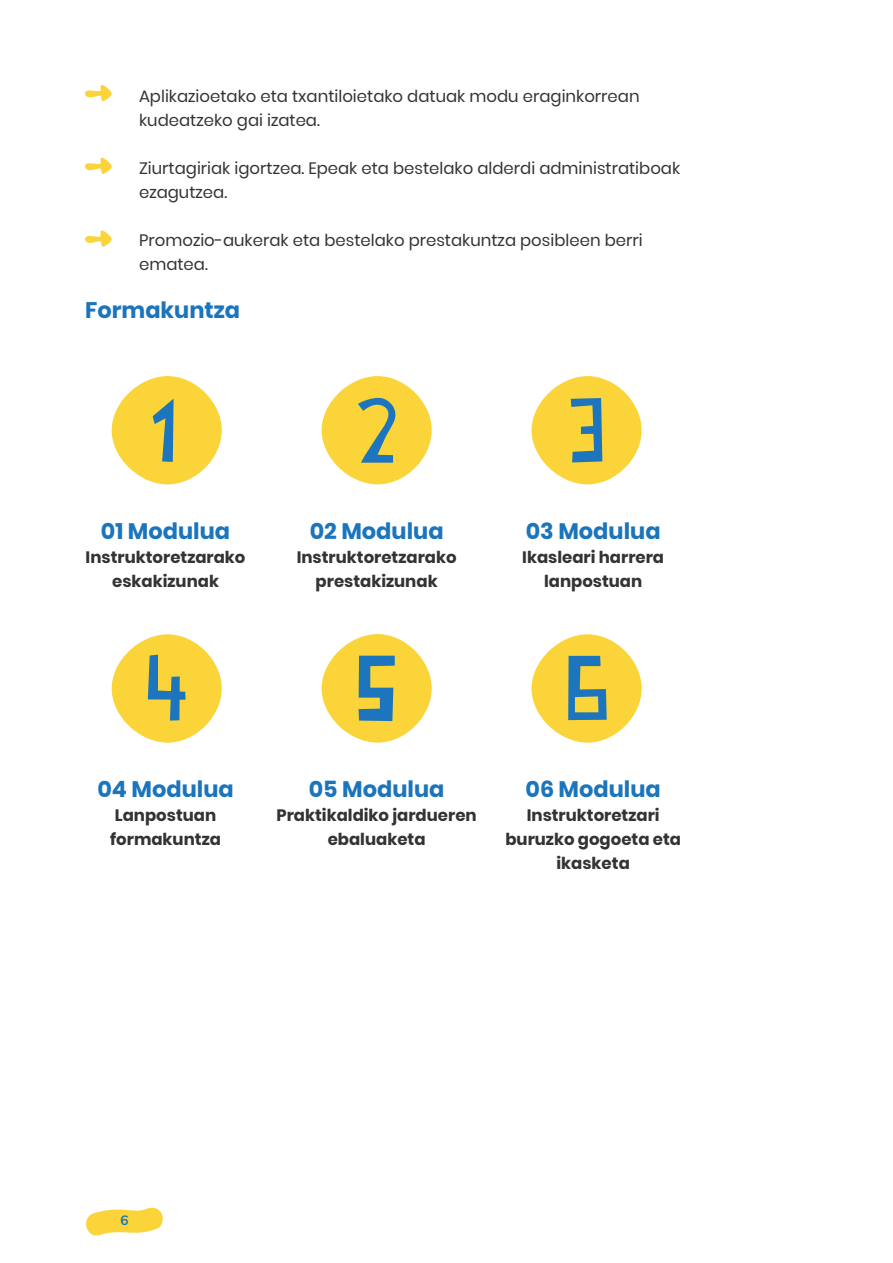
<style>
.page{position:relative;width:893px;height:1263px;background:#fff}
.page>*{position:absolute;margin:0;border:0;box-sizing:border-box;transform-origin:0 0}
.t1{font:700 22.5px "Poppins";color:#1b75bc}
.t2{font:16.5px/24px "Poppins";color:#333}
.t3{font:700 16.5px/24px "Poppins";color:#333;text-align:center}
.t4{font:700 13.5px "Muli";color:#1c75bc}
</style>
<div class="page">
<svg style="left:86px;top:1207px;width:77px;height:29px"></svg>
<div style="left:531px;top:634px;width:111px;height:109px;background:#fad438;border-radius:50%"></div>
<svg style="left:568px;top:656px;width:39px;height:64px"></svg>
<div style="left:322px;top:634px;width:110px;height:109px;background:#fad438;border-radius:50%"></div>
<svg style="left:359px;top:656px;width:36px;height:65px"></svg>
<div style="left:112px;top:634px;width:110px;height:109px;background:#fad438;border-radius:50%"></div>
<svg style="left:148px;top:655px;width:38px;height:65px"></svg>
<svg style="left:85px;top:85px;width:27px;height:16px"></svg>
<svg style="left:85px;top:157px;width:27px;height:17px"></svg>
<svg style="left:85px;top:230px;width:27px;height:17px"></svg>
<div style="left:112px;top:376px;width:110px;height:108px;background:#fad438;border-radius:50%"></div>
<svg style="left:153px;top:399px;width:21px;height:63px"></svg>
<div style="left:322px;top:376px;width:110px;height:108px;background:#fad438;border-radius:50%"></div>
<svg style="left:358px;top:397px;width:38px;height:66px"></svg>
<div style="left:531px;top:376px;width:111px;height:108px;background:#fad438;border-radius:50%"></div>
<svg style="left:571px;top:398px;width:31px;height:64px"></svg>
<p class="t2" style="left:139px;top:85px;width:502px">Aplikazioetako eta txantiloietako datuak modu eraginkorrean kudeatzeko gai izatea.</p>
<p class="t2" style="left:139px;top:157px;width:543px">Ziurtagiriak igortzea. Epeak eta bestelako alderdi administratiboak ezagutzea.</p>
<p class="t2" style="left:139px;top:229px;width:505px">Promozio-aukerak eta bestelako prestakuntza posibleen berri ematea.</p>
<h1 class="t1" style="left:85px;top:297px;width:157px">Formakuntza</h1>
<h1 class="t1" style="left:101px;top:518px;width:131px">01 Modulua</h1>
<p class="t3" style="left:86px;top:545px;width:161px">Instruktoretzarako eskakizunak</p>
<h1 class="t1" style="left:310px;top:518px;width:135px">02 Modulua</h1>
<p class="t3" style="left:297px;top:545px;width:161px">Instruktoretzarako prestakizunak</p>
<h1 class="t1" style="left:526px;top:518px;width:136px">03 Modulua</h1>
<p class="t3" style="left:522px;top:545px;width:143px">Ikasleari harrera lanpostuan</p>
<h1 class="t1" style="left:97px;top:776px;width:138px">04 Modulua</h1>
<p class="t3" style="left:110px;top:803px;width:112px;text-align:left">Lanpostuan formakuntza</p>
<h1 class="t1" style="left:309px;top:776px;width:137px">05 Modulua</h1>
<p class="t3" style="left:277px;top:803px;width:202px">Praktikaldiko jardueren ebaluaketa</p>
<h1 class="t1" style="left:525px;top:776px;width:137px">06 Modulua</h1>
<p class="t3" style="left:505px;top:803px;width:177px">Instruktoretzari buruzko gogoeta eta ikasketa</p>
<p class="t4" style="left:120px;top:1210px;width:10px">6</p>
</div>
